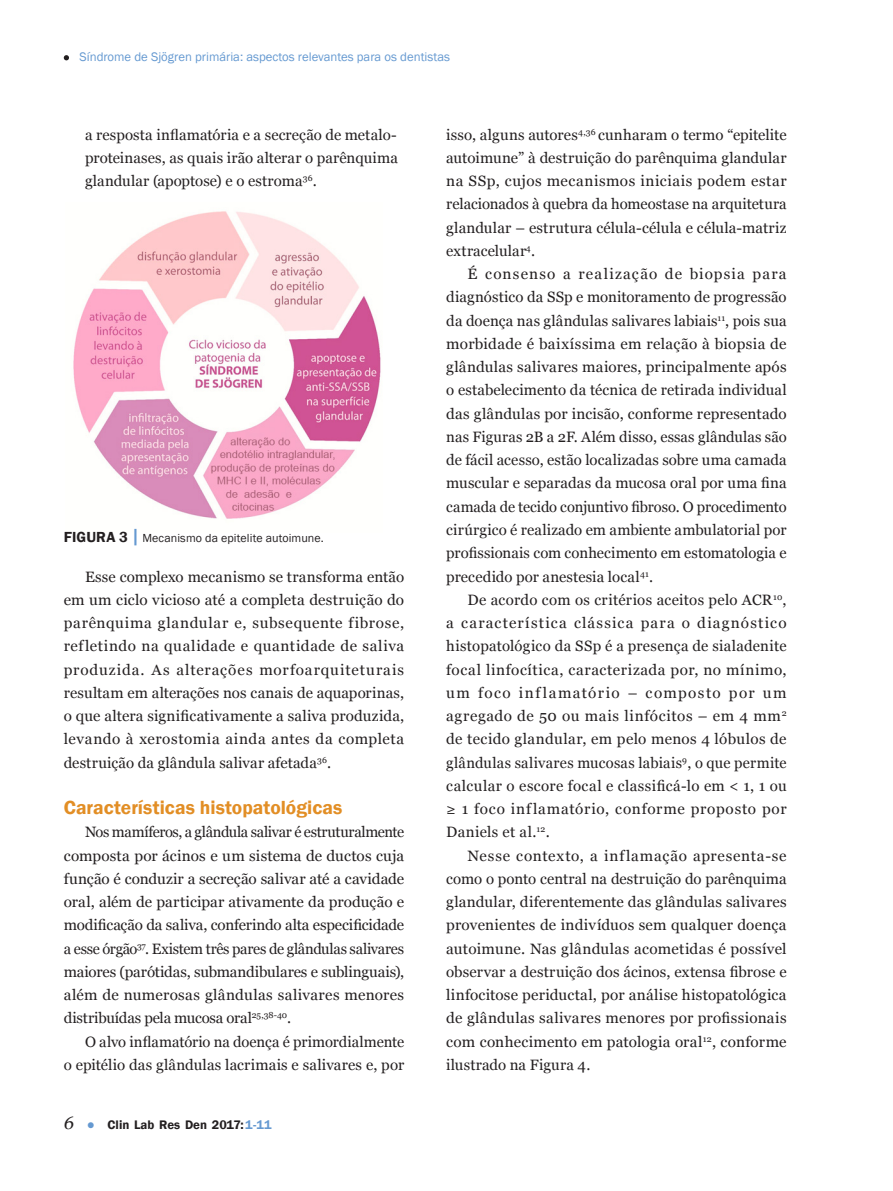
<style>
.page{position:relative;width:893px;height:1191px;background:#fff}
.page>*{position:absolute;margin:0;border:0;box-sizing:border-box;transform-origin:0 0}
._2_3_1_Sub_2{font:600 19.5px "Franklin Gothic";color:#e28e25}
._2_1_CORPO_TEXTO{font:15px/23.2px "Georgia";letter-spacing:.01em;color:#231f20;text-align:justify}
.t1{font:12.75px "Franklin Gothic";color:#6599d1}
.t2{font:600 12.75px "Franklin Gothic";color:#231f20}
._3_1_Legenda_abaixo{font:12px "Franklin Gothic";letter-spacing:.005em;color:#231f20}
.s1{font-weight:600;font-size:15px}
.s2{font-weight:600;font-size:19.5px;color:#6599d1}
.s3{font-family:"Georgia";font-weight:400;font-style:italic;font-size:18px}
.s4{font-weight:400;font-size:13.5px;color:#6599d1}
.s5{color:#6599d1}
</style>
<div class="page">
<svg style="left:64px;top:55px;width:5px;height:5px"></svg>
<img style="left:73px;top:211px;width:308px;height:308px">
<p class="t1" style="left:80px;top:49px;width:372px">Síndrome de Sjögren primária: aspectos relevantes para os dentistas</p>
<p class="_2_1_CORPO_TEXTO" style="left:85px;top:122px;width:314px">a resposta inflamatória e a secreção de metalo&shy;proteinases, as quais irão alterar o parênquima glandular (apoptose) e o estroma<sup>36</sup>.</p>
<p class="_3_1_Legenda_abaixo" style="left:64px;top:531px;width:261px"><span class="s1">FIGURA 3</span> <span class="s2">|</span> Mecanismo da epitelite autoimune.</p>
<p class="_2_1_CORPO_TEXTO" style="left:64px;top:564px;width:342px;text-indent:21px">Esse complexo mecanismo se transforma então em um ciclo vicioso até a completa destruição do parênquima glandular e, subsequente fibrose, refletindo na qualidade e quantidade de saliva produzida. As alterações morfoarquiteturais resultam em alterações nos canais de aquaporinas, o que altera significativamente a saliva produzida, levando à xerostomia ainda antes da completa destruição da glândula salivar afetada<sup>36</sup>.</p>
<p class="_2_3_1_Sub_2" style="left:64px;top:795px;width:280px">Características histopatológicas</p>
<p class="_2_1_CORPO_TEXTO" style="left:64px;top:820px;width:342px;text-indent:21px">Nos mamíferos, a glândula salivar é estruturalmente composta por ácinos e um sistema de ductos cuja função é conduzir a secreção salivar até a cavidade oral, além de participar ativamente da produção e modificação da saliva, conferindo alta especificidade a esse órgão<sup>37</sup>. Existem três pares de glândulas salivares maiores (parótidas, submandibulares e sublinguais), além de numerosas glândulas salivares menores distribuídas pela mucosa oral<sup>25,38-40</sup>.</p>
<p class="_2_1_CORPO_TEXTO" style="left:64px;top:1029px;width:342px;text-align:right">O alvo inflamatório na doença é primordialmente<br>o epitélio das glândulas lacrimais e salivares e, por</p>
<p class="t2" style="left:64px;top:1117px;width:209px"><span class="s3">6</span> <span class="s4">●</span> Clin Lab Res Den 2017:<span class="s5">1-11</span></p>
<p class="_2_1_CORPO_TEXTO" style="left:446px;top:122px;width:342px">isso, alguns autores<sup>4,36</sup> cunharam o termo “epitelite autoimune” à destruição do parênquima glandular na SSp, cujos mecanismos iniciais podem estar relacionados à quebra da homeostase na arquitetura glandular – estrutura célula-célula e célula-matriz extracelular<sup>4</sup>.</p>
<p class="_2_1_CORPO_TEXTO" style="left:446px;top:262px;width:342px;text-indent:21px">É consenso a realização de biopsia para diagnóstico da SSp e monitoramento de progressão da doença nas glândulas salivares labiais<sup>11</sup>, pois sua morbidade é baixíssima em relação à biopsia de glândulas salivares maiores, principalmente após o estabelecimento da técnica de retirada individual das glândulas por incisão, conforme representado nas Figuras 2B a 2F. Além disso, essas glândulas são de fácil acesso, estão localizadas sobre uma camada muscular e separadas da mucosa oral por uma fina camada de tecido conjuntivo fibroso. O procedimento cirúrgico é realizado em ambiente ambulatorial por profissionais com conhecimento em estomatologia e precedido por anestesia local<sup>41</sup>.</p>
<p class="_2_1_CORPO_TEXTO" style="left:446px;top:587px;width:342px;text-indent:21px">De acordo com os critérios aceitos pelo ACR<sup>10</sup>, a característica clássica para o diagnóstico histopatológico da SSp é a presença de sialadenite focal linfocítica, caracterizada por, no mínimo, um foco inflamatório – composto por um agregado de 50 ou mais linfócitos – em 4 mm<sup>2 </sup>de tecido glandular, em pelo menos 4 lóbulos de glândulas salivares mucosas labiais<sup>9</sup>, o que permite calcular o escore focal e classificá-lo em &lt; 1, 1 ou ≥ 1 foco inflamatório, conforme proposto por Daniels et al.<sup>12</sup>.</p>
<p class="_2_1_CORPO_TEXTO" style="left:446px;top:843px;width:342px;text-indent:21px">Nesse contexto, a inflamação apresenta-se como o ponto central na destruição do parênquima glandular, diferentemente das glândulas salivares provenientes de indivíduos sem qualquer doença autoimune. Nas glândulas acometidas é possível observar a destruição dos ácinos, extensa fibrose e linfocitose periductal, por análise histopatológica de glândulas salivares menores por profissionais com conhecimento em patologia oral<sup>12</sup>, conforme ilustrado na Figura 4.</p>
</div>
